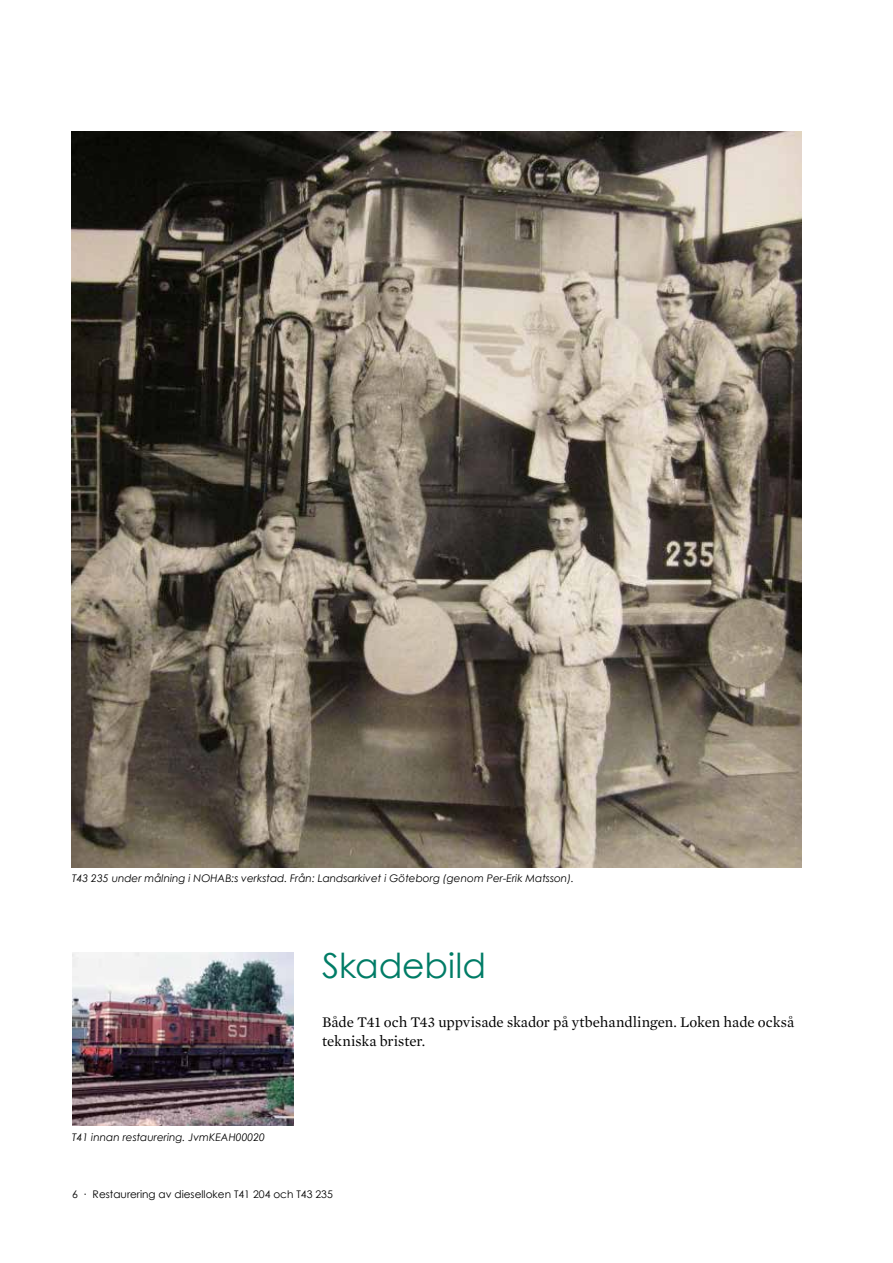
<style>
.page{position:relative;width:893px;height:1263px;background:#fff}
.page>*{position:absolute;margin:0;border:0;box-sizing:border-box;transform-origin:0 0}
.t1{font:34.5px "Century Gothic";color:#007c66}
.t2{font:15px/19.5px "Mercury Text G1";letter-spacing:-.005em;color:#000}
.t3{font:italic 10.5px "Century Gothic";color:#000}
.t4{font:10.5px "Century Gothic";color:#000}
</style>
<div class="page">
<img style="left:72px;top:132px;width:729px;height:736px">
<img style="left:72px;top:952px;width:221px;height:173px">
<p class="t3" style="left:72px;top:872px;width:503px">T43 235 under målning i NOHAB:s verkstad. Från: Landsarkivet i Göteborg (genom Per-Erik Matsson).</p>
<p class="t3" style="left:72px;top:1131px;width:194px">T41 innan restaurering. JvmKEAH00020</p>
<h2 class="t1" style="left:322px;top:945px;width:166px">Skadebild</h2>
<p class="t2" style="left:322px;top:1011px;width:474px">Både T41 och T43 uppvisade skador på ytbehandlingen. Loken hade också tekniska brister.</p>
<p class="t4" style="left:72px;top:1187px;width:262px">6 ∙ Restaurering av dieselloken T41 204 och T43 235</p>
</div>
